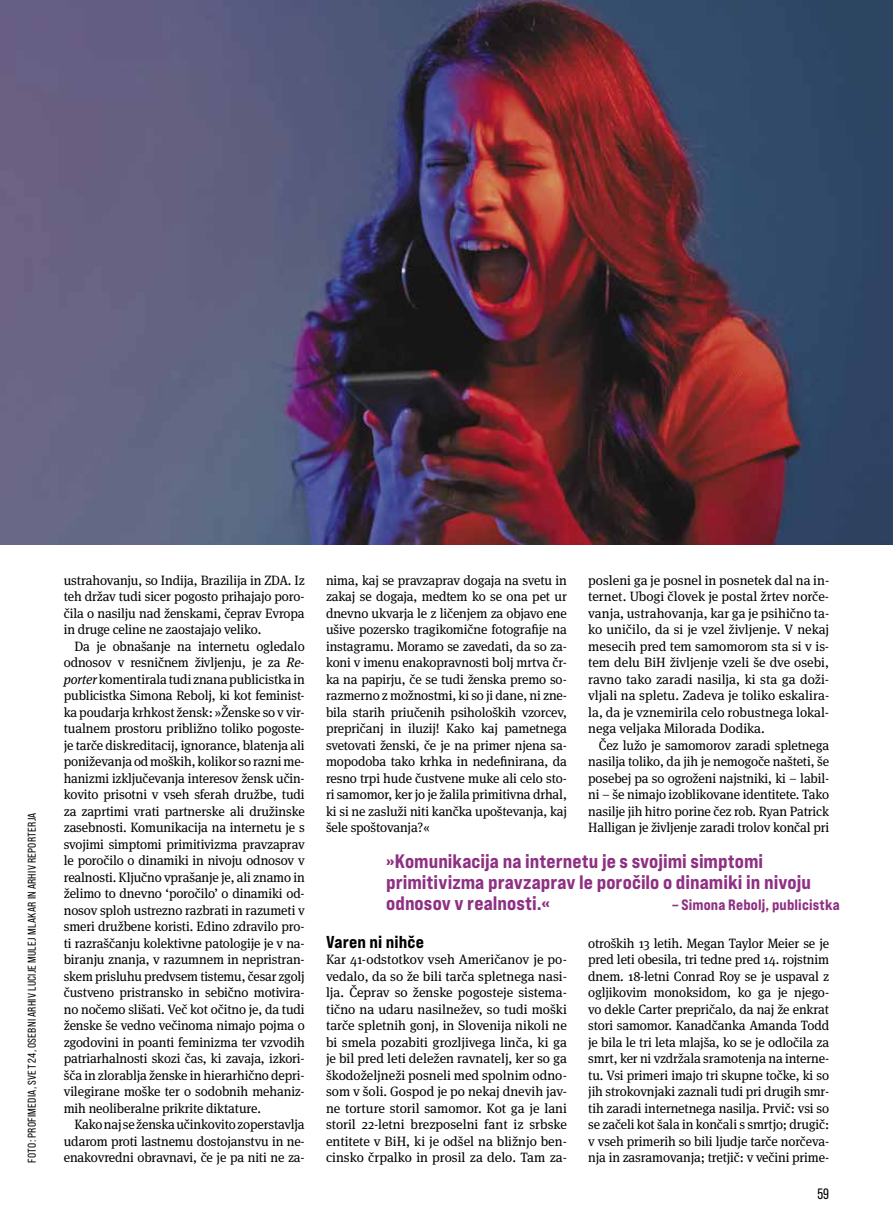
<style>
.page{position:relative;width:893px;height:1221px;background:#fff}
.page>*{position:absolute;margin:0;border:0;box-sizing:border-box;transform-origin:0 0}
.t1{font:19.5px/21px "Bebas Neue Pro Exp Eb";color:#8e3083}
.t2{font:17.25px "Bebas Neue Pro Exp Eb";letter-spacing:.01em;color:#000}
.t3{font:15px "Bebas Neue Pro Exp Eb";letter-spacing:.01em;color:#8e3083}
.t4{font:15px "Bebas Neue Pro";color:#000}
.t5{font:13.5px/16.5px "Meta Serif Pro";letter-spacing:-.01em;color:#000;text-align:justify}
.t6{font:11.25px "Bebas Neue Pro Sm E Rg";letter-spacing:.03em;color:#000}
.s1{font-style:italic}
</style>
<div class="page">
<img style="left:0;top:0;width:893px;height:544px">
<p class="t6" style="left:25px;top:1162px;width:352px;rotate:-90deg">FOTO: PROFIMEDIA, SVET 24, OSEBNI ARHIV LUCIJE MULEJ MLAKAR IN ARHIV REPORTERJA</p>
<p class="t5" style="left:64px;top:571px;width:242px">ustrahovanju, so Indija, Brazilija in ZDA. Iz teh držav tudi sicer pogosto prihajajo poro&shy;čila o nasilju nad ženskami, čeprav Evropa in druge celine ne zaostajajo veliko.</p>
<p class="t5" style="left:64px;top:637px;width:242px;text-indent:11px">Da je obnašanje na internetu ogledalo odnosov v resničnem življenju, je za <span class="s1">Re&shy;porter</span> komentirala tudi znana publicistka in publicistka Simona Rebolj, ki kot feminist&shy;ka poudarja krhkost žensk: »Ženske so v vir&shy;tualnem prostoru približno toliko pogoste&shy;je tarče diskreditacij, ignorance, blatenja ali poniževanja od moških, kolikor so razni me&shy;hanizmi izključevanja interesov žensk učin&shy;kovito prisotni v vseh sferah družbe, tudi za zaprtimi vrati partnerske ali družinske zasebnosti. Komunikacija na internetu je s svojimi simptomi primitivizma pravzaprav le poročilo o dinamiki in nivoju odnosov v realnosti. Ključno vprašanje je, ali znamo in želimo to dnevno ‘poročilo’ o dinamiki od&shy;nosov sploh ustrezno razbrati in razumeti v smeri družbene koristi. Edino zdravilo pro&shy;ti razraščanju kolektivne patologije je v na&shy;biranju znanja, v razumnem in nepristran&shy;skem prisluhu predvsem tistemu, česar zgolj čustveno pristransko in sebično motivira&shy;no nočemo slišati. Več kot očitno je, da tudi ženske še vedno večinoma nimajo pojma o zgodovini in poanti feminizma ter vzvodih patriarhalnosti skozi čas, ki zavaja, izkori&shy;šča in zlorablja ženske in hierarhično depri&shy;vilegirane moške ter o sodobnih mehaniz&shy;mih neoliberalne prikrite diktature.</p>
<p class="t5" style="left:64px;top:1115px;width:242px;text-indent:11px">Kako naj se ženska učinkovito zoperstavlja udarom proti lastnemu dostojanstvu in ne&shy;enakovredni obravnavi, če je pa niti ne za-</p>
<p class="t5" style="left:326px;top:571px;width:242px">nima, kaj se pravzaprav dogaja na svetu in zakaj se dogaja, medtem ko se ona pet ur dnevno ukvarja le z ličenjem za objavo ene ušive pozersko tragikomične fotografije na instagramu. Moramo se zavedati, da so za&shy;koni v imenu enakopravnosti bolj mrtva čr&shy;ka na papirju, če se tudi ženska premo so&shy;razmerno z možnostmi, ki so ji dane, ni zne&shy;bila starih priučenih psiholoških vzorcev, prepričanj in iluzij! Kako kaj pametnega svetovati ženski, če je na primer njena sa&shy;mopodoba tako krhka in nedefinirana, da resno trpi hude čustvene muke ali celo sto&shy;ri samomor, ker jo je žalila primitivna drhal, ki si ne zasluži niti kančka upoštevanja, kaj šele spoštovanja?«</p>
<p class="t5" style="left:588px;top:571px;width:242px">posleni ga je posnel in posnetek dal na in&shy;ternet. Ubogi človek je postal žrtev norče&shy;vanja, ustrahovanja, kar ga je psihično ta&shy;ko uničilo, da si je vzel življenje. V nekaj mesecih pred tem samomorom sta si v is&shy;tem delu BiH življenje vzeli še dve osebi, ravno tako zaradi nasilja, ki sta ga doži&shy;vljali na spletu. Zadeva je toliko eskalira&shy;la, da je vznemirila celo robustnega lokal&shy;nega veljaka Milorada Dodika.</p>
<p class="t5" style="left:588px;top:736px;width:242px;text-indent:11px">Čez lužo je samomorov zaradi spletnega nasilja toliko, da jih je nemogoče našteti, še posebej pa so ogroženi najstniki, ki – labil&shy;ni – še nimajo izoblikovane identitete. Tako nasilje jih hitro porine čez rob. Ryan Patrick Halligan je življenje zaradi trolov končal pri</p>
<h1 class="t1" style="left:386px;top:850px;width:426px">»Komunikacija na internetu je s svojimi simptomi primitivizma pravzaprav le poročilo o dinamiki in nivoju odnosov v realnosti.«</h1>
<p class="t3" style="left:673px;top:895px;width:169px">– Simona Rebolj, publicistka</p>
<p class="t2" style="left:326px;top:930px;width:99px">Varen ni nihče</p>
<p class="t5" style="left:326px;top:950px;width:242px">Kar 41-odstotkov vseh Američanov je po&shy;vedalo, da so že bili tarča spletnega nasi&shy;lja. Čeprav so ženske pogosteje sistema&shy;tično na udaru nasilnežev, so tudi moški tarče spletnih gonj, in Slovenija nikoli ne bi smela pozabiti grozljivega linča, ki ga je bil pred leti deležen ravnatelj, ker so ga škodoželjneži posneli med spolnim odno&shy;som v šoli. Gospod je po nekaj dnevih jav&shy;ne torture storil samomor. Kot ga je lani storil 22-letni brezposelni fant iz srbske entitete v BiH, ki je odšel na bližnjo ben&shy;cinsko črpalko in prosil za delo. Tam za-</p>
<p class="t5" style="left:588px;top:934px;width:242px">otroških 13 letih. Megan Taylor Meier se je pred leti obesila, tri tedne pred 14. rojstnim dnem. 18-letni Conrad Roy se je uspaval z ogljikovim monoksidom, ko ga je njego&shy;vo dekle Carter prepričalo, da naj že enkrat stori samomor. Kanadčanka Amanda Todd je bila le tri leta mlajša, ko se je odločila za smrt, ker ni vzdržala sramotenja na interne&shy;tu. Vsi primeri imajo tri skupne točke, ki so jih strokovnjaki zaznali tudi pri drugih smr&shy;tih zaradi internetnega nasilja. Prvič: vsi so se začeli kot šala in končali s smrtjo; drugič: v vseh primerih so bili ljudje tarče norčeva&shy;nja in zasramovanja; tretjič: v večini prime-</p>
<p class="t4" style="left:818px;top:1185px;width:13px">59</p>
</div>
